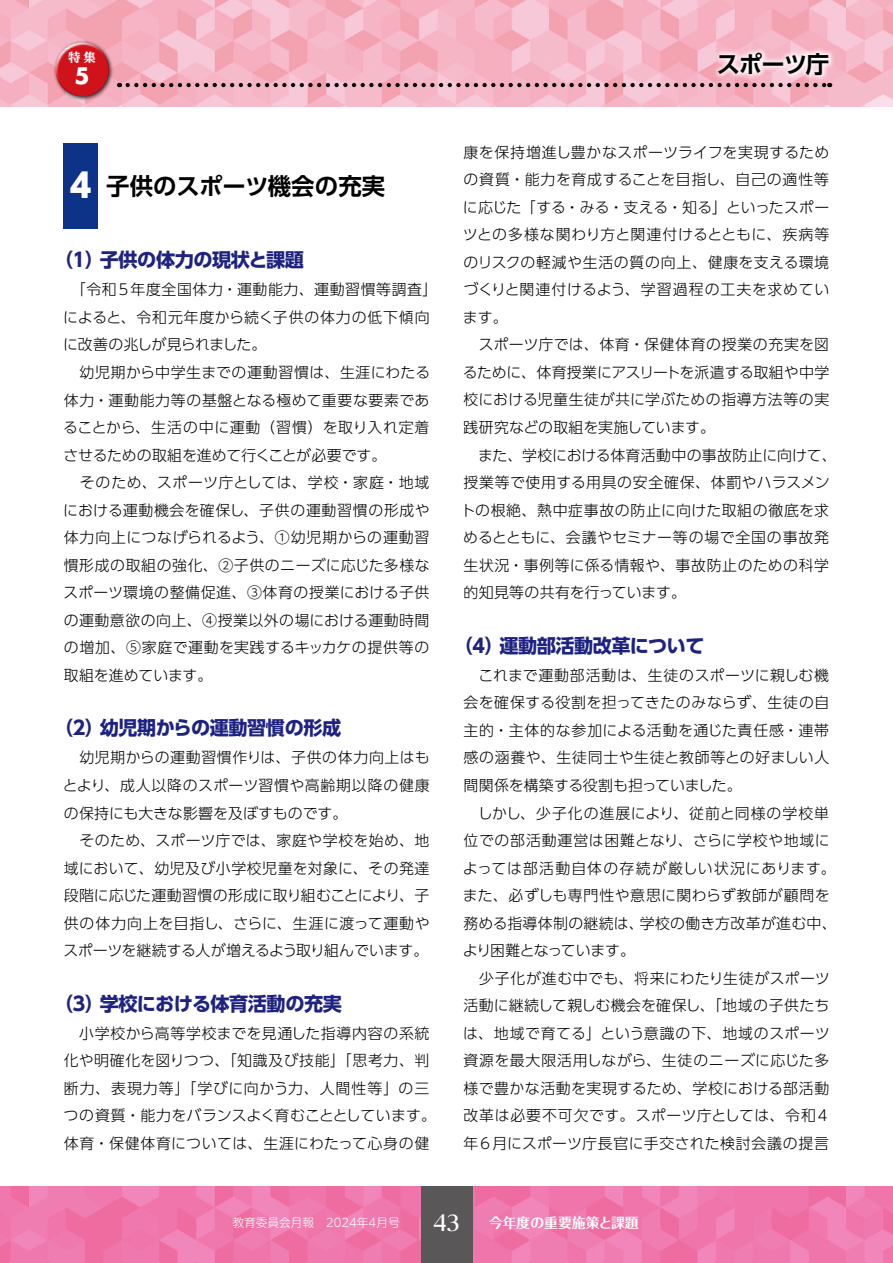
<style>
.page{position:relative;width:893px;height:1263px;background:#fff}
.page>*{position:absolute;margin:0;border:0;box-sizing:border-box;transform-origin:0 0}
.t1{font:700 23.4px "UD Shin Go Pro De";letter-spacing:-.005em;color:#000}
.t2{font:700 22.2px "Futura Std";color:#fff}
.t3{font:700 19.2px "UD Shin Go Pro";letter-spacing:-.025em;color:#1e2381}
.t4{font:300 14.85px/27.6px "UD Shin Go Pro";letter-spacing:.03em;color:#000}
.t5{font:700 13.8px "Folk Pro";color:#fff}
.t6{font:800 12.3px "UD Reimin Pro";color:#fff}
.t7{font:300 11.7px "UD Shin M Go Pro";color:#fff}
.s1{font-family:"UD Shin Go Pro";font-weight:800;font-size:33px;color:#fff}
.s2{font-family:"Reim Pro";font-weight:700;font-size:21.3px}
</style>
<div class="page">
<svg style="left:0;top:1186px;width:893px;height:77px;background:#ef78ad"></svg>
<div style="left:421px;top:1186px;width:51px;height:77px;background:#595757"></div>
<svg style="left:0;top:0;width:893px;height:106px;background:#f5b4c4"></svg>
<svg style="left:712px;top:46px;width:123px;height:36px"></svg>
<svg style="left:128px;top:83px;width:702px;height:4px;background:#936d76"></svg>
<div style="left:53px;top:40px;width:60px;height:61px;background:#000;opacity:.75"></div>
<svg style="left:53px;top:40px;width:54px;height:43px"></svg>
<svg style="left:56px;top:51px;width:56px;height:46px;background:#cd2f39"></svg>
<div style="left:64px;top:143px;width:34px;height:85px;background:#0c3388"></div>
<p class="t6" style="left:68px;top:47px;width:29px">特 集</p>
<h2 class="t2" style="left:75px;top:61px;width:17px">5</h2>
<h1 class="t1" style="left:70px;top:167px;width:317px"><span class="s1">4</span> 子供のスポーツ機会の充実</h1>
<p class="t3" style="left:54px;top:244px;width:251px">（１）子供の体力の現状と課題</p>
<p class="t4" style="left:63px;top:275px;width:376px">　「令和５年度全国体力・運動能力、運動習慣等調査」によると、令和元年度から続く子供の体力の低下傾向に改善の兆しが見られました。<br>　幼児期から中学生までの運動習慣は、生涯にわたる体力・運動能力等の基盤となる極めて重要な要素であることから、生活の中に運動（習慣）を取り入れ定着させるための取組を進めて行くことが必要です。<br>　そのため、スポーツ庁としては、学校・家庭・地域における運動機会を確保し、子供の運動習慣の形成や体力向上につなげられるよう、①幼児期からの運動習慣形成の取組の強化、②子供のニーズに応じた多様なスポーツ環境の整備促進、③体育の授業における子供の運動意欲の向上、④授業以外の場における運動時間の増加、⑤家庭で運動を実践するキッカケの提供等の取組を進めています。</p>
<p class="t3" style="left:54px;top:712px;width:288px">（２）幼児期からの運動習慣の形成</p>
<p class="t4" style="left:63px;top:743px;width:368px">　幼児期からの運動習慣作りは、子供の体力向上はもとより、成人以降のスポーツ習慣や高齢期以降の健康の保持にも大きな影響を及ぼすものです。<br>　そのため、スポーツ庁では、家庭や学校を始め、地域において、幼児及び小学校児童を対象に、その発達段階に応じた運動習慣の形成に取り組むことにより、子供の体力向上を目指し、さらに、生涯に渡って運動やスポーツを継続する人が増えるよう取り組んでいます。</p>
<p class="t3" style="left:54px;top:988px;width:289px">（３）学校における体育活動の充実</p>
<p class="t4" style="left:64px;top:1019px;width:374px">　小学校から高等学校までを見通した指導内容の系統化や明確化を図りつつ、「知識及び技能」「思考力、判断力、表現力等」「学びに向かう力、人間性等」の三つの資質・能力をバランスよく育むこととしています。体育・保健体育については、生涯にわたって心身の健</p>
<h1 class="t1" style="left:717px;top:45px;width:114px">スポーツ庁</h1>
<p class="t4" style="left:461px;top:138px;width:377px">康を保持増進し豊かなスポーツライフを実現するための資質・能力を育成することを目指し、自己の適性等に応じた「する・みる・支える・知る」といったスポーツとの多様な関わり方と関連付けるとともに、疾病等のリスクの軽減や生活の質の向上、健康を支える環境づくりと関連付けるよう、学習過程の工夫を求めています。<br>　スポーツ庁では、体育・保健体育の授業の充実を図るために、体育授業にアスリートを派遣する取組や中学校における児童生徒が共に学ぶための指導方法等の実践研究などの取組を実施しています。<br>　また、学校における体育活動中の事故防止に向けて、授業等で使用する用具の安全確保、体罰やハラスメントの根絶、熱中症事故の防止に向けた取組の徹底を求めるとともに、会議やセミナー等の場で全国の事故発生状況・事例等に係る情報や、事故防止のための科学的知見等の共有を行っています。</p>
<p class="t3" style="left:454px;top:630px;width:252px">（４）運動部活動改革について</p>
<p class="t4" style="left:463px;top:661px;width:375px">　これまで運動部活動は、生徒のスポーツに親しむ機会を確保する役割を担ってきたのみならず、生徒の自主的・主体的な参加による活動を通じた責任感・連帯感の涵養や、生徒同士や生徒と教師等との好ましい人間関係を構築する役割も担っていました。<br>　しかし、少子化の進展により、従前と同様の学校単位での部活動運営は困難となり、さらに学校や地域によっては部活動自体の存続が厳しい状況にあります。また、必ずしも専門性や意思に関わらず教師が顧問を務める指導体制の継続は、学校の働き方改革が進む中、より困難となっています。<br>　少子化が進む中でも、将来にわたり生徒がスポーツ活動に継続して親しむ機会を確保し、「地域の子供たちは、地域で育てる」という意識の下、地域のスポーツ資源を最大限活用しながら、生徒のニーズに応じた多様で豊かな活動を実現するため、学校における部活動改革は必要不可欠です。スポーツ庁としては、令和４年６月にスポーツ庁長官に手交された検討会議の提言</p>
<p class="t7" style="left:232px;top:1213px;width:229px">教育委員会月報　2024年4月号　 <span class="s2">43</span></p>
<p class="t5" style="left:489px;top:1211px;width:151px">今年度の重要施策と課題</p>
</div>
